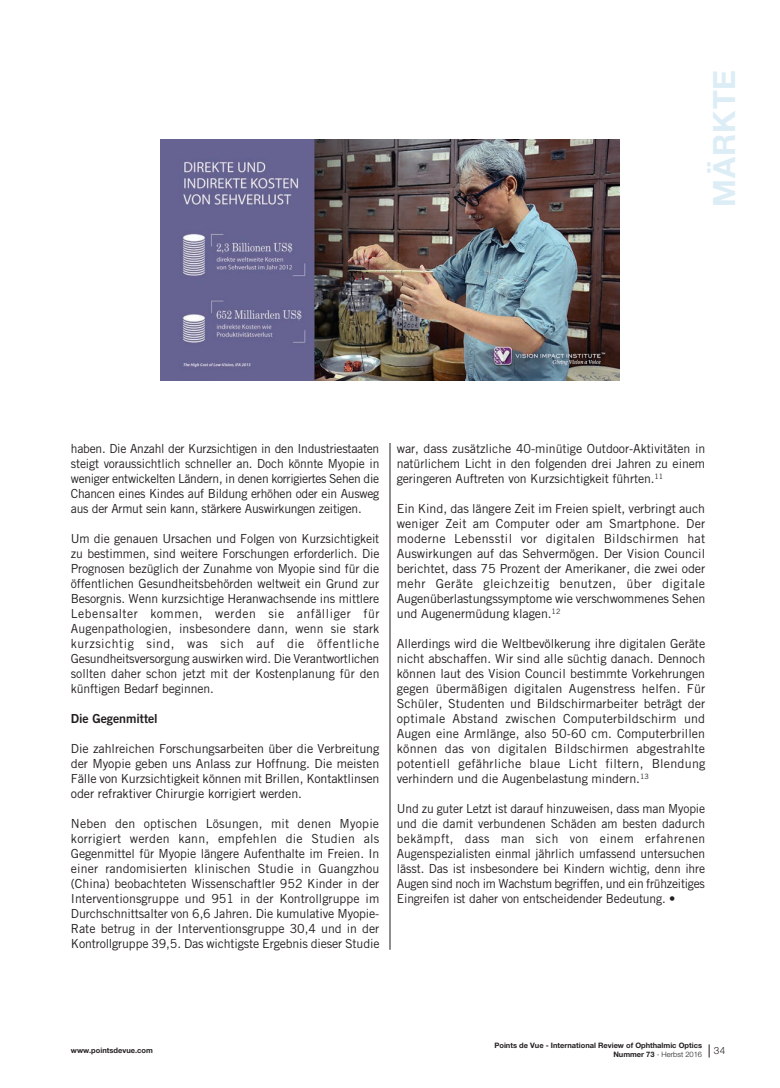
<style>
.page{position:relative;width:780px;height:1088px;background:#fff}
.page>*{position:absolute;margin:0;border:0;box-sizing:border-box;transform-origin:0 0}
.t1{font:700 30.75px "Helvetica Neue LT Std";letter-spacing:.03em;color:#ddedf6}
.t2{font:12.5px/15px "Trade Gothic LT Std";letter-spacing:-.01em;color:#231f20;text-align:justify}
.t3{font:12.5px "Trade Gothic LT Std Bd 2";letter-spacing:-.005em;color:#231f20}
.t4{font:300 10px "Helvetica Neue LT Std";color:#231f20}
.t5{font:700 7.5px/9px "Helvetica Neue LT Std";color:#231f20;text-align:right}
.s1{font-weight:300}
</style>
<div class="page">
<svg style="left:708px;top:1044px;width:1px;height:13px"></svg>
<hr style="left:389px;top:443px;width:1px;height:507px;background:#231f20">
<img style="left:160px;top:140px;width:459px;height:241px">
<h1 class="t1" style="left:705px;top:207px;width:138px;rotate:-90deg">MÄRKTE</h1>
<p class="t2" style="left:71px;top:441px;width:310px">haben. Die Anzahl der Kurzsichtigen in den Industriestaaten steigt voraussichtlich schneller an. Doch könnte Myopie in weniger entwickelten Ländern, in denen korrigiertes Sehen die Chancen eines Kindes auf Bildung erhöhen oder ein Ausweg aus der Armut sein kann, stärkere Auswirkungen zeitigen.</p>
<p class="t2" style="left:71px;top:531px;width:310px">Um die genauen Ursachen und Folgen von Kurzsichtigkeit zu bestimmen, sind weitere Forschungen erforderlich. Die Prognosen bezüglich der Zunahme von Myopie sind für die öffentlichen Gesundheitsbehörden weltweit ein Grund zur Besorgnis. Wenn kurzsichtige Heranwachsende ins mittlere Lebensalter kommen, werden sie anfälliger für Augenpathologien, insbesondere dann, wenn sie stark kurzsichtig sind, was sich auf die öffentliche Gesundheitsversorgung auswirken wird. Die Verantwortlichen sollten daher schon jetzt mit der Kostenplanung für den künftigen Bedarf beginnen.</p>
<p class="t3" style="left:71px;top:711px;width:88px">Die Gegenmittel</p>
<p class="t2" style="left:71px;top:741px;width:310px">Die zahlreichen Forschungsarbeiten über die Verbreitung der Myopie geben uns Anlass zur Hoffnung. Die meisten Fälle von Kurzsichtigkeit können mit Brillen, Kontaktlinsen oder refraktiver Chirurgie korrigiert werden.</p>
<p class="t2" style="left:71px;top:816px;width:310px">Neben den optischen Lösungen, mit denen Myopie korrigiert werden kann, empfehlen die Studien als Gegenmittel für Myopie längere Aufenthalte im Freien. In einer randomisierten klinischen Studie in Guangzhou (China) beobachteten Wissenschaftler 952 Kinder in der Interventionsgruppe und 951 in der Kontrollgruppe im Durchschnittsalter von 6,6 Jahren. Die kumulative Myopie-Rate betrug in der Interventionsgruppe 30,4 und in der Kontrollgruppe 39,5. Das wichtigste Ergebnis dieser Studie</p>
<p class="t2" style="left:397px;top:441px;width:310px">war, dass zusätzliche 40-minütige Outdoor-Aktivitäten in natürlichem Licht in den folgenden drei Jahren zu einem geringeren Auftreten von Kurzsichtigkeit führten.<sup>11</sup></p>
<p class="t2" style="left:397px;top:501px;width:310px">Ein Kind, das längere Zeit im Freien spielt, verbringt auch weniger Zeit am Computer oder am Smartphone. Der moderne Lebensstil vor digitalen Bildschirmen hat Auswirkungen auf das Sehvermögen. Der Vision Council berichtet, dass 75 Prozent der Amerikaner, die zwei oder mehr Geräte gleichzeitig benutzen, über digitale Augenüberlastungssymptome wie verschwommenes Sehen und Augenermüdung klagen.<sup>12</sup></p>
<p class="t2" style="left:397px;top:636px;width:310px">Allerdings wird die Weltbevölkerung ihre digitalen Geräte nicht abschaffen. Wir sind alle süchtig danach. Dennoch können laut des Vision Council bestimmte Vorkehrungen gegen übermäßigen digitalen Augenstress helfen. Für Schüler, Studenten und Bildschirmarbeiter beträgt der optimale Abstand zwischen Computerbildschirm und Augen eine Armlänge, also 50-60 cm. Computerbrillen können das von digitalen Bildschirmen abgestrahlte potentiell gefährliche blaue Licht filtern, Blendung verhindern und die Augenbelastung mindern.<sup>13</sup></p>
<p class="t2" style="left:397px;top:801px;width:310px">Und zu guter Letzt ist darauf hinzuweisen, dass man Myopie und die damit verbundenen Schäden am besten dadurch bekämpft, dass man sich von einem erfahrenen Augenspezialisten einmal jährlich umfassend untersuchen lässt. Das ist insbesondere bei Kindern wichtig, denn ihre Augen sind noch im Wachstum begriffen, und ein frühzeitiges Eingreifen ist daher von entscheidender Bedeutung. •</p>
<p class="t5" style="left:494px;top:1041px;width:209px">Points de Vue - International Review of Ophthalmic Optics<br>Nummer 73 <span class="s1">- Herbst 2016</span></p>
<p class="t5" style="left:71px;top:1045px;width:83px">www.pointsdevue.com</p>
<p class="t4" style="left:713px;top:1044px;width:13px">34</p>
</div>
